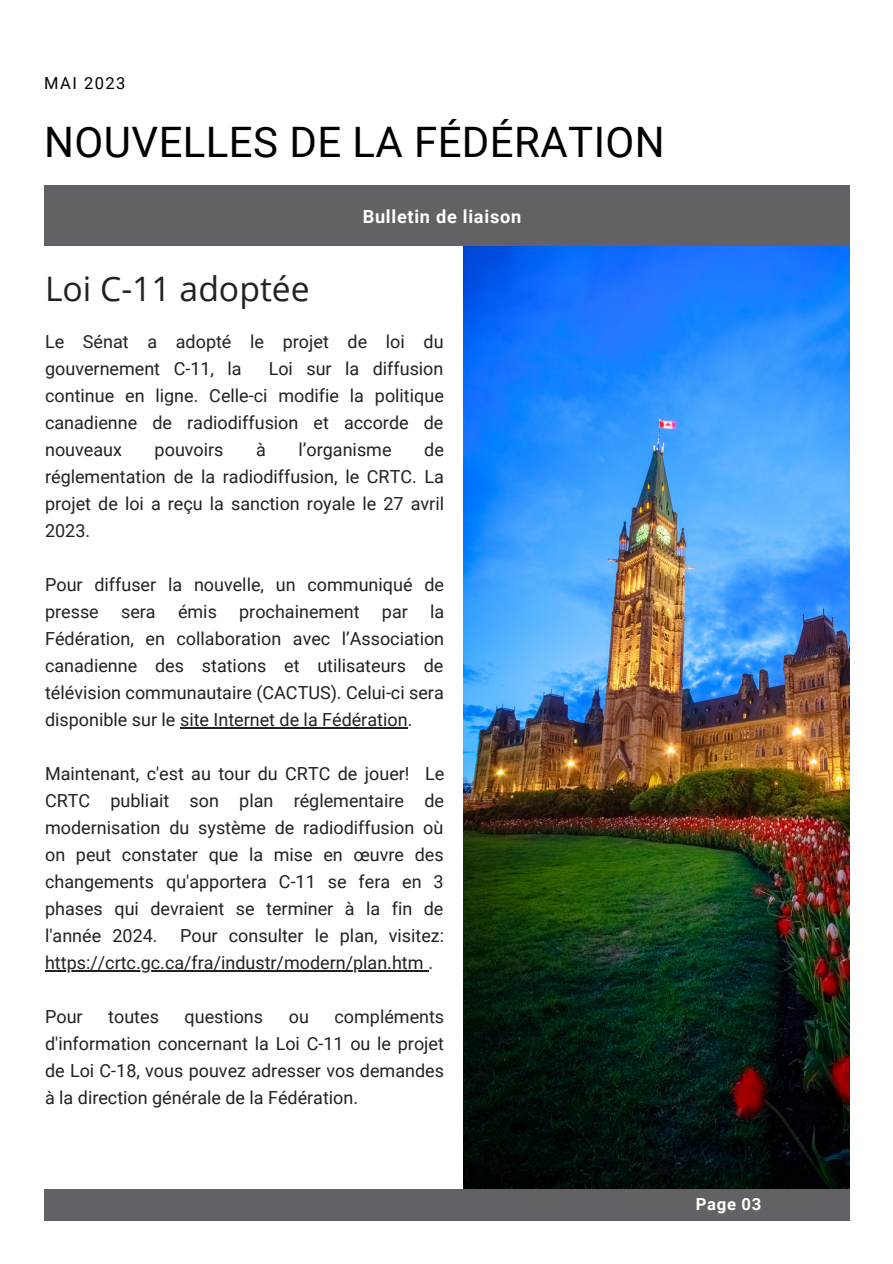
<style>
.page{position:relative;width:893px;height:1264px;background:#fff}
.page>*{position:absolute;margin:0;border:0;box-sizing:border-box;transform-origin:0 0}
.t1{font:42px "Roboto";letter-spacing:.01em;color:#000}
.t2{font:33.75px "Open Sans";color:#222}
.t3{font:700 18.15px "Roboto";letter-spacing:.04em;color:#fff}
.t4{font:18px/27px "Roboto";color:#222;text-align:justify}
.t5{font:700 16.65px "Roboto";letter-spacing:.04em;color:#fff}
.t6{font:16.5px "Roboto";letter-spacing:.09em;color:#000}
</style>
<div class="page">
<div style="left:44px;top:186px;width:805px;height:60px;background:#626165"></div>
<div style="left:44px;top:1188px;width:805px;height:32px;background:#626165"></div>
<img style="left:463px;top:246px;width:386px;height:942px">
<hr style="left:180px;top:727px;width:228px;height:1px;background:#222">
<hr style="left:45px;top:970px;width:383px;height:1px;background:#222">
<p class="t6" style="left:44px;top:74px;width:83px">MAI 2023</p>
<p class="t1" style="left:44px;top:118px;width:622px">NOUVELLES DE LA FÉDÉRATION</p>
<p class="t2" style="left:45px;top:265px;width:266px">Loi C-11 adoptée</p>
<p class="t3" style="left:362px;top:206px;width:160px">Bulletin de liaison</p>
<p class="t4" style="left:45px;top:328px;width:400px">Le Sénat a adopté le projet de loi du gouvernement C-11, la</p>
<p class="t4" style="left:45px;top:355px;width:400px;text-indent:223px">Loi sur la diffusion continue en ligne. Celle-ci modifie la politique canadienne de radiodiffusion et accorde de nouveaux</p>
<p class="t4" style="left:45px;top:436px;width:400px;text-indent:379px">de réglementation de la radiodiffusion, le CRTC. La projet de loi a reçu la sanction royale le 27 avril 2023.</p>
<p class="t4" style="left:45px;top:571px;width:400px">Pour diffuser la nouvelle, un communiqué de presse sera émis prochainement par la Fédération, en collaboration avec l’Association canadienne des stations et utilisateurs de télévision communautaire (CACTUS). Celui-ci sera disponible sur le site Internet de la Fédération.</p>
<p class="t4" style="left:45px;top:760px;width:401px">Maintenant, c'est au tour du CRTC de jouer! Le CRTC publiait son plan réglementaire de modernisation du système de radiodiffusion où on peut constater que la mise en œuvre des changements qu'apportera C-11 se fera en 3 phases qui devraient se terminer à la fin de l'année 2024. Pour consulter le plan, visitez: https://crtc.gc.ca/fra/industr/modern/plan.htm .</p>
<p class="t4" style="left:45px;top:1003px;width:39px">Pour</p>
<p class="t4" style="left:108px;top:1003px;width:52px">toutes</p>
<p class="t4" style="left:184px;top:1003px;width:80px">questions</p>
<p class="t4" style="left:289px;top:1003px;width:22px">ou</p>
<p class="t4" style="left:155px;top:436px;width:70px">pouvoirs</p>
<p class="t4" style="left:256px;top:436px;width:11px">à</p>
<p class="t4" style="left:298px;top:436px;width:94px">l’organisme</p>
<p class="t4" style="left:45px;top:1003px;width:400px;text-indent:289px">compléments d'information concernant la Loi C-11 ou le projet de Loi C-18, vous pouvez adresser vos demandes à la direction générale de la Fédération.</p>
<p class="t5" style="left:695px;top:1194px;width:67px">Page 03</p>
</div>
